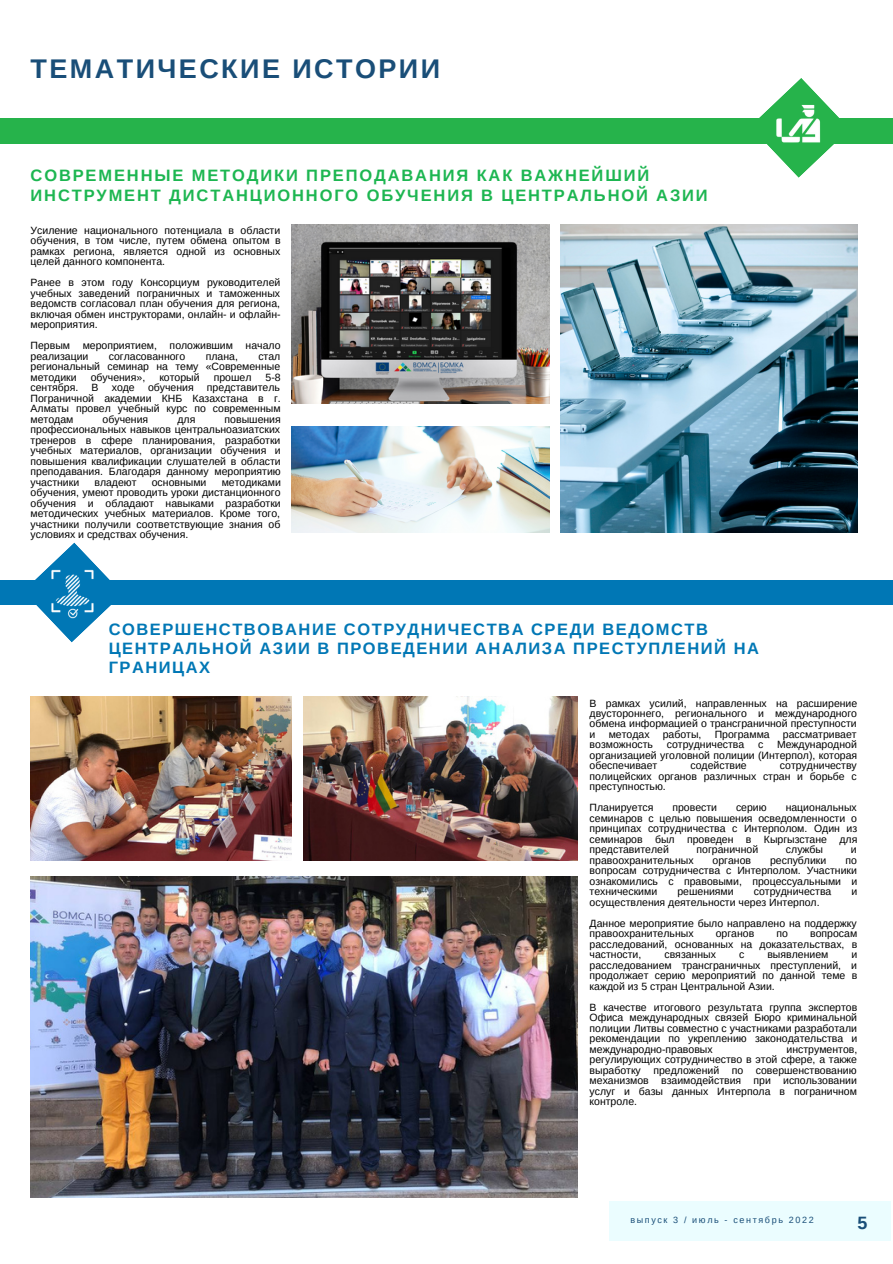
<style>
.page{position:relative;width:893px;height:1264px;background:#fff}
.page>*{position:absolute;margin:0;border:0;box-sizing:border-box;transform-origin:0 0}
.t1{font:700 27px "Arimo";letter-spacing:.09em;color:#194e78}
.t2{font:700 17.85px "Arimo";color:#194e78}
.t3{font:700 16.5px/19px "Arimo";letter-spacing:.095em;color:#0077b5}
.t4{font:700 16.5px/19px "Arimo";letter-spacing:.115em;color:#1db651}
.t5{font:10.5px/10.5px "Arimo";color:#000;text-align:justify}
.t6{font:9px "Arimo";letter-spacing:.18em;color:#194e78}
</style>
<div class="page">
<div style="left:609px;top:1201px;width:281px;height:39px;background:#ebfdff"></div>
<div style="left:0;top:119px;width:892px;height:25px;background:#26b34b"></div>
<svg style="left:749px;top:78px;width:101px;height:100px"></svg>
<img style="left:769px;top:99px;width:56px;height:49px">
<div style="left:0;top:580px;width:892px;height:24px;background:#0077b5"></div>
<svg style="left:23px;top:542px;width:100px;height:100px"></svg>
<img style="left:42px;top:565px;width:63px;height:55px">
<img style="left:291px;top:224px;width:258px;height:179px">
<img style="left:31px;top:696px;width:260px;height:164px">
<img style="left:304px;top:696px;width:273px;height:164px">
<img style="left:31px;top:877px;width:546px;height:320px">
<img style="left:560px;top:224px;width:297px;height:308px">
<img style="left:291px;top:427px;width:258px;height:105px">
<h1 class="t1" style="left:31px;top:53px;width:411px">ТЕМАТИЧЕСКИЕ ИСТОРИИ</h1>
<h3 class="t4" style="left:31px;top:166px;width:678px">СОВРЕМЕННЫЕ МЕТОДИКИ ПРЕПОДАВАНИЯ КАК ВАЖНЕЙШИЙ<br>ИНСТРУМЕНТ ДИСТАНЦИОННОГО ОБУЧЕНИЯ В ЦЕНТРАЛЬНОЙ АЗИИ</h3>
<p class="t5" style="left:31px;top:225px;width:252px">Усиление национального потенциала в области обучения, в том числе, путем обмена опытом в рамках региона, является одной из основных целей данного компонента.</p>
<p class="t5" style="left:31px;top:277px;width:251px">Ранее в этом году Консорциум руководителей учебных заведений пограничных и таможенных ведомств согласовал план обучения для региона, включая обмен инструкторами, онлайн- и офлайн&shy;мероприятия.</p>
<p class="t5" style="left:31px;top:340px;width:251px">Первым мероприятием, положившим начало реализации</p>
<p class="t5" style="left:31px;top:351px;width:251px;text-indent:228px">стал региональный семинар на тему «Современные методики</p>
<p class="t5" style="left:109px;top:351px;width:78px">согласованного</p>
<p class="t5" style="left:206px;top:351px;width:34px">плана,</p>
<p class="t5" style="left:91px;top:372px;width:56px">обучения»,</p>
<p class="t5" style="left:159px;top:372px;width:42px">который</p>
<p class="t5" style="left:214px;top:372px;width:39px">прошел</p>
<p class="t5" style="left:265px;top:372px;width:17px">5-8</p>
<p class="t5" style="left:31px;top:382px;width:49px">сентября.</p>
<p class="t5" style="left:92px;top:382px;width:8px">В</p>
<p class="t5" style="left:112px;top:382px;width:25px">ходе</p>
<p class="t5" style="left:148px;top:382px;width:47px">обучения</p>
<p class="t5" style="left:31px;top:382px;width:252px;text-indent:176px">представитель Пограничной академии КНБ Казахстана в г.<br>Алматы провел учебный курс по современным методам</p>
<p class="t5" style="left:103px;top:414px;width:47px">обучения</p>
<p class="t5" style="left:177px;top:414px;width:19px">для</p>
<p class="t5" style="left:31px;top:414px;width:252px;text-indent:194px">повышения профессиональных навыков центральноазиатских тренеров в сфере планирования, разработки учебных материалов, организации обучения и повышения квалификации слушателей в области преподавания. Благодаря данному мероприятию участники</p>
<p class="t5" style="left:31px;top:477px;width:252px;text-indent:191px">методиками обучения, умеют проводить уроки дистанционного обучения и обладают навыками разработки методических учебных материалов. Кроме того, участники получили соответствующие знания об условиях и средствах обучения.</p>
<p class="t5" style="left:94px;top:477px;width:44px">владеют</p>
<p class="t5" style="left:152px;top:477px;width:56px">основными</p>
<h3 class="t3" style="left:109px;top:619px;width:651px">СОВЕРШЕНСТВОВАНИЕ СОТРУДНИЧЕСТВА СРЕДИ ВЕДОМСТВ<br>ЦЕНТРАЛЬНОЙ АЗИИ В ПРОВЕДЕНИИ АНАЛИЗА ПРЕСТУПЛЕНИЙ НА<br>ГРАНИЦАХ</h3>
<p class="t5" style="left:589px;top:697px;width:269px">В рамках усилий, направленных на расширение двустороннего, регионального и международного обмена информацией о трансграничной преступности и</p>
<p class="t5" style="left:608px;top:729px;width:42px">методах</p>
<p class="t5" style="left:662px;top:729px;width:40px">работы,</p>
<p class="t5" style="left:714px;top:729px;width:56px">Программа</p>
<p class="t5" style="left:782px;top:729px;width:75px">рассматривает</p>
<p class="t5" style="left:589px;top:739px;width:65px">возможность</p>
<p class="t5" style="left:666px;top:739px;width:79px">сотрудничества</p>
<p class="t5" style="left:758px;top:739px;width:7px">с</p>
<p class="t5" style="left:589px;top:739px;width:269px;text-indent:187px">Международной организацией уголовной полиции (Интерпол), которая обеспечивает</p>
<p class="t5" style="left:690px;top:760px;width:58px">содействие</p>
<p class="t5" style="left:589px;top:760px;width:269px;text-indent:190px">сотрудничеству полицейских органов различных стран и борьбе с преступностью.</p>
<p class="t5" style="left:589px;top:802px;width:65px">Планируется</p>
<p class="t5" style="left:672px;top:802px;width:46px">провести</p>
<p class="t5" style="left:736px;top:802px;width:32px">серию</p>
<p class="t5" style="left:589px;top:802px;width:269px;text-indent:196px">национальных семинаров с целью повышения осведомленности о принципах сотрудничества с Интерполом. Один из семинаров был проведен в Кыргызстане для представителей</p>
<p class="t5" style="left:696px;top:844px;width:63px">пограничной</p>
<p class="t5" style="left:785px;top:844px;width:39px">службы</p>
<p class="t5" style="left:850px;top:844px;width:7px">и</p>
<p class="t5" style="left:589px;top:855px;width:105px">правоохранительных</p>
<p class="t5" style="left:712px;top:855px;width:40px">органов</p>
<p class="t5" style="left:770px;top:855px;width:58px">республики</p>
<p class="t5" style="left:589px;top:855px;width:269px;text-indent:256px">по вопросам сотрудничества с Интерполом. Участники ознакомились с правовыми, процессуальными и техническими</p>
<p class="t5" style="left:677px;top:886px;width:58px">решениями</p>
<p class="t5" style="left:753px;top:886px;width:79px">сотрудничества</p>
<p class="t5" style="left:851px;top:886px;width:7px">и</p>
<p class="t5" style="left:589px;top:891px;width:268px;line-height:21px">осуществления деятельности через Интерпол.<br>Данное мероприятие было направлено на поддержку</p>
<p class="t5" style="left:589px;top:928px;width:105px">правоохранительных</p>
<p class="t5" style="left:715px;top:928px;width:40px">органов</p>
<p class="t5" style="left:776px;top:928px;width:13px">по</p>
<p class="t5" style="left:589px;top:928px;width:269px;text-indent:220px">вопросам расследований, основанных на доказательствах, в частности,</p>
<p class="t5" style="left:664px;top:949px;width:53px">связанных</p>
<p class="t5" style="left:739px;top:949px;width:7px">с</p>
<p class="t5" style="left:767px;top:949px;width:62px">выявлением</p>
<p class="t5" style="left:589px;top:949px;width:269px;text-indent:262px">и расследованием трансграничных преступлений, и продолжает серию мероприятий по данной теме в каждой из 5 стран Центральной Азии.</p>
<p class="t5" style="left:589px;top:1002px;width:269px">В качестве итогового результата группа экспертов Офиса международных связей Бюро криминальной полиции Литвы совместно с участниками разработали рекомендации по укреплению законодательства и международно-правовых</p>
<p class="t5" style="left:589px;top:1043px;width:269px;text-indent:197px">инструментов, регулирующих сотрудничество в этой сфере, а также выработку предложений по совершенствованию механизмов взаимодействия при использовании услуг и базы данных Интерпола в пограничном контроле.</p>
<p class="t6" style="left:630px;top:1215px;width:185px">выпуск 3 / июль - сентябрь 2022</p>
<h2 class="t2" style="left:857px;top:1212px;width:11px">5</h2>
</div>
